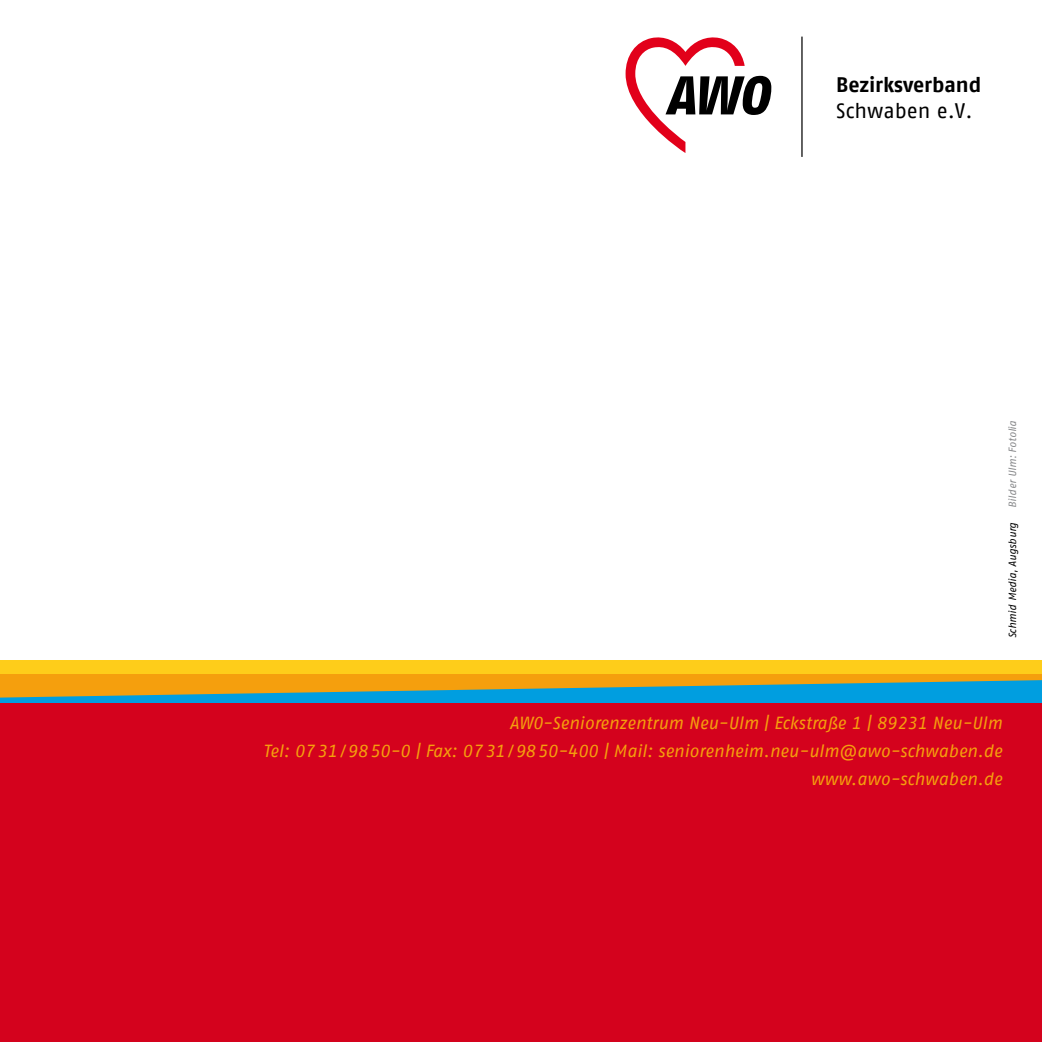
<style>
.page{position:relative;width:1042px;height:1042px;background:#fff}
.page>*{position:absolute;margin:0;border:0;box-sizing:border-box;transform-origin:0 0}
.t1{font:700 21px "AWO Fago Office";letter-spacing:-.005em;color:#000}
.t2{font:21px "AWO Fago Office";color:#000}
.t3{font:italic 17.5px/28px "AWO Fago Office";color:#f59f0d;text-align:right}
.t4{font:italic 10.5px "AWO Fago Office";color:#000}
.t5{font:italic 10.5px "AWO Fago Office";color:#87888a}
</style>
<div class="page">
<div style="left:0;top:702px;width:1042px;height:340px;background:#d4021d"></div>
<svg style="left:625px;top:37px;width:146px;height:116px"></svg>
<hr style="left:801px;top:37px;width:1px;height:120px;background:#000">
<div style="left:0;top:672px;width:1042px;height:30px;background:#009ee0"></div>
<svg style="left:0;top:673px;width:1042px;height:25px"></svg>
<div style="left:0;top:660px;width:1042px;height:13px;background:#fecd1a"></div>
<p class="t1" style="left:836px;top:73px;width:147px">Bezirksverband</p>
<p class="t2" style="left:836px;top:98px;width:138px">Schwaben e.V.</p>
<p class="t5" style="left:1006px;top:507px;width:89px;rotate:-90deg">Bilder Ulm: Fotolia</p>
<p class="t4" style="left:1006px;top:638px;width:117px;rotate:-90deg">Schmid Media, Augsburg</p>
<p class="t3" style="left:263px;top:709px;width:740px">AWO-Seniorenzentrum Neu-Ulm | Eckstraße 1 | 89231 Neu-Ulm<br>Tel: 0731/9850-0 | Fax: 0731/9850-400 | Mail: seniorenheim.neu-ulm@awo-schwaben.de www.awo-schwaben.de</p>
</div>
